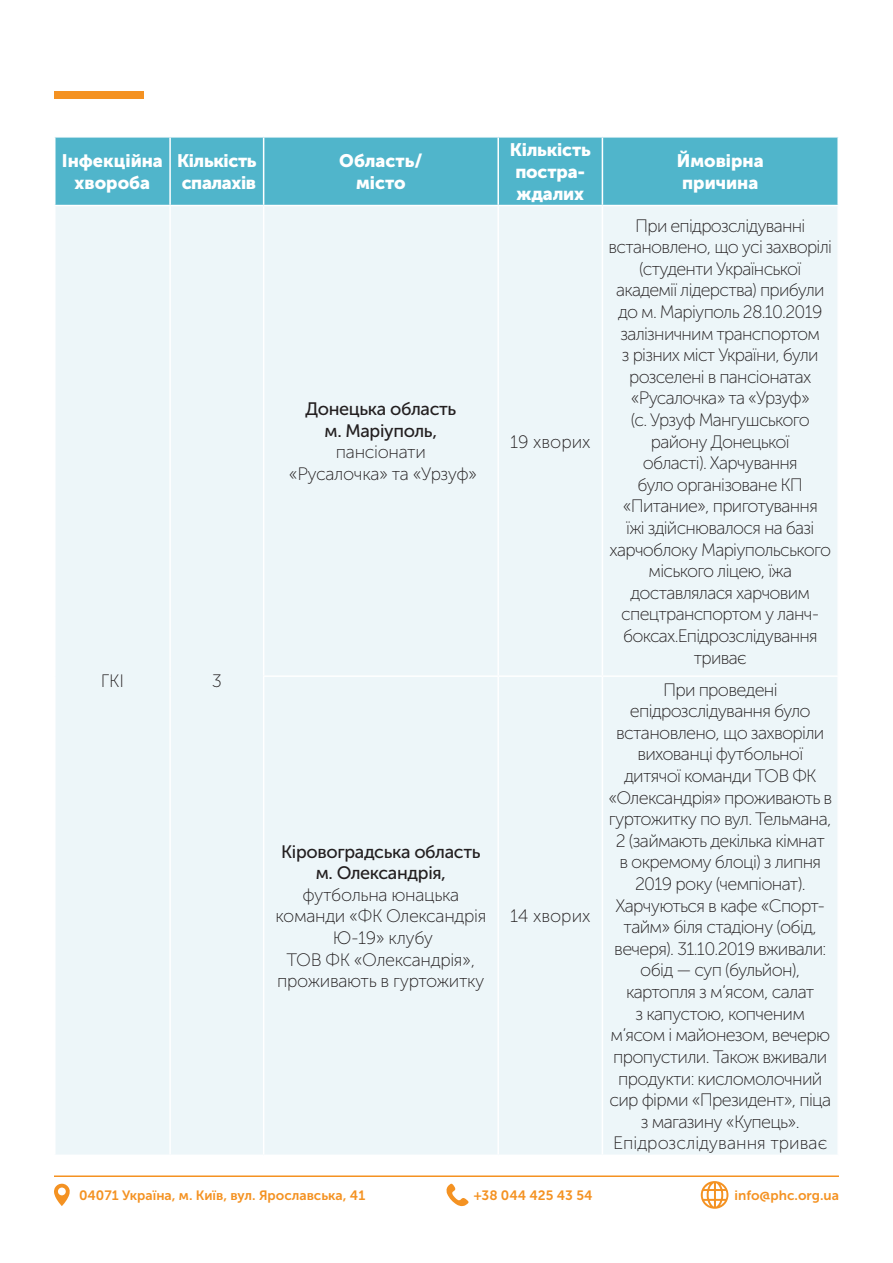
<style>
.page{position:relative;width:893px;height:1263px;background:#fff}
.page>*{position:absolute;margin:0;border:0;box-sizing:border-box;transform-origin:0 0}
.t1{font:18px/21.6px "Museo Sans Cyrl 100";letter-spacing:-.04em;color:#231f20;text-align:center}
.t2{font:18px/21.6px "Museo Sans Cyrl 100";letter-spacing:-.02em;color:#231f20;text-align:center}
.t3{font:18px/21.6px "Museo Sans Cyrl 900";letter-spacing:-.005em;color:#fff}
.t4{font:18px "Museo Sans Cyrl 500";letter-spacing:-.02em;color:#231f20}
.t5{font:18px "Museo Sans Cyrl 100";color:#231f20}
.t6{font:13.5px "Museo Sans Cyrl 700";color:#f49222}
</style>
<div class="page">
<hr style="left:54px;top:1175px;width:785px;height:2px;background:#f49222">
<svg style="left:701px;top:1181px;width:27px;height:28px"></svg>
<svg style="left:54px;top:1184px;width:16px;height:22px"></svg>
<svg style="left:446px;top:1183px;width:23px;height:23px"></svg>
<div style="left:54px;top:91px;width:90px;height:8px;background:#f49222"></div>
<div style="left:56px;top:138px;width:781px;height:67px;background:#50b5cb"></div>
<div style="left:56px;top:206px;width:781px;height:948px;background:#edf6f9"></div>
<hr style="left:169px;top:138px;width:2px;height:67px;background:#fff">
<hr style="left:263px;top:138px;width:1px;height:67px;background:#fff">
<hr style="left:497px;top:138px;width:2px;height:67px;background:#fff">
<hr style="left:602px;top:138px;width:1px;height:67px;background:#fff">
<hr style="left:169px;top:206px;width:2px;height:470px;background:#fff">
<hr style="left:263px;top:206px;width:1px;height:469px;background:#fff">
<hr style="left:497px;top:206px;width:2px;height:469px;background:#fff">
<hr style="left:602px;top:206px;width:1px;height:469px;background:#fff">
<hr style="left:169px;top:676px;width:2px;height:478px;background:#fff">
<hr style="left:263px;top:677px;width:1px;height:477px;background:#fff">
<hr style="left:497px;top:677px;width:2px;height:477px;background:#fff">
<hr style="left:602px;top:677px;width:1px;height:477px;background:#fff">
<hr style="left:263px;top:675px;width:235px;height:2px;background:#fff">
<hr style="left:498px;top:675px;width:104px;height:2px;background:#fff">
<hr style="left:602px;top:675px;width:237px;height:2px;background:#fff">
<p class="t3" style="left:62px;top:150px;width:102px">Інфекційна</p>
<p class="t3" style="left:75px;top:172px;width:77px">хвороба</p>
<p class="t3" style="left:177px;top:150px;width:81px">Кількість</p>
<p class="t3" style="left:182px;top:172px;width:76px">спалахів</p>
<p class="t3" style="left:339px;top:150px;width:85px">Область/</p>
<p class="t3" style="left:356px;top:172px;width:51px">місто</p>
<p class="t4" style="left:305px;top:399px;width:152px">Донецька область</p>
<p class="t4" style="left:325px;top:421px;width:114px">м. Маріуполь,</p>
<p class="t2" style="left:336px;top:442px;width:92px">пансіонати</p>
<p class="t1" style="left:289px;top:463px;width:190px">«Русалочка» та «Урзуф»</p>
<p class="t1" style="left:101px;top:670px;width:25px">ГКІ</p>
<p class="t1" style="left:212px;top:670px;width:12px">3</p>
<p class="t4" style="left:281px;top:842px;width:201px">Кіровоградська область</p>
<p class="t4" style="left:316px;top:863px;width:132px">м. Олександрія,</p>
<p class="t2" style="left:303px;top:884px;width:158px">футбольна юнацька</p>
<p class="t2" style="left:276px;top:906px;width:212px">команди «ФК Олександрія</p>
<p class="t1" style="left:333px;top:927px;width:102px">Ю-19» клубу</p>
<p class="t2" style="left:277px;top:949px;width:209px">ТОВ ФК «Олександрія», проживають в гуртожитку</p>
<p class="t3" style="left:510px;top:139px;width:82px">Кількість</p>
<p class="t3" style="left:515px;top:161px;width:71px">постра&shy;ждалих</p>
<p class="t5" style="left:510px;top:432px;width:82px">19 хворих</p>
<p class="t5" style="left:510px;top:907px;width:82px">14 хворих</p>
<p class="t3" style="left:677px;top:150px;width:88px">Ймовірна</p>
<p class="t3" style="left:682px;top:172px;width:78px">причина</p>
<p class="t1" style="left:609px;top:215px;width:225px">При епідрозслідуванні встановлено, що усі захворілі (студенти Української академії лідерства) прибули до м. Маріуполь 28.10.2019 залізничним транспортом<br>з різних міст України, були розселені в пансіонатах «Русалочка» та «Урзуф»<br>(с. Урзуф Мангушського району Донецької<br>області). Харчування<br>було організоване КП «Питание», приготування<br>їжі здійснювалося на базі харчоблоку Маріупольського міського ліцею, їжа доставлялася харчовим спецтранспортом у ланч&shy;боксах.Епідрозслідування триває</p>
<p class="t1" style="left:608px;top:679px;width:225px">При проведені епідрозслідування було встановлено, що захворіли вихованці футбольної дитячої команди ТОВ ФК «Олександрія» проживають в гуртожитку по вул. Тельмана,<br>2 (займають декілька кімнат<br>в окремому блоці) з липня<br>2019 року (чемпіонат).<br>Харчуються в кафе «Спорт&shy;тайм» біля стадіону (обід, вечеря). 31.10.2019 вживали: обід — суп (бульйон), картопля з м’ясом, салат<br>з капустою, копченим м’ясом і майонезом, вечерю пропустили. Також вживали продукти: кисломолочний сир фірми «Президент», піца з магазину «Купець».</p>
<p class="t5" style="left:613px;top:1133px;width:216px">Епідрозслідування триває</p>
<p class="t6" style="left:79px;top:1188px;width:288px">04071 Україна, м. Київ, вул. Ярославська, 41</p>
<p class="t6" style="left:474px;top:1188px;width:120px">+38 044 425 43 54</p>
<p class="t6" style="left:735px;top:1188px;width:106px">info@phc.org.ua</p>
</div>
